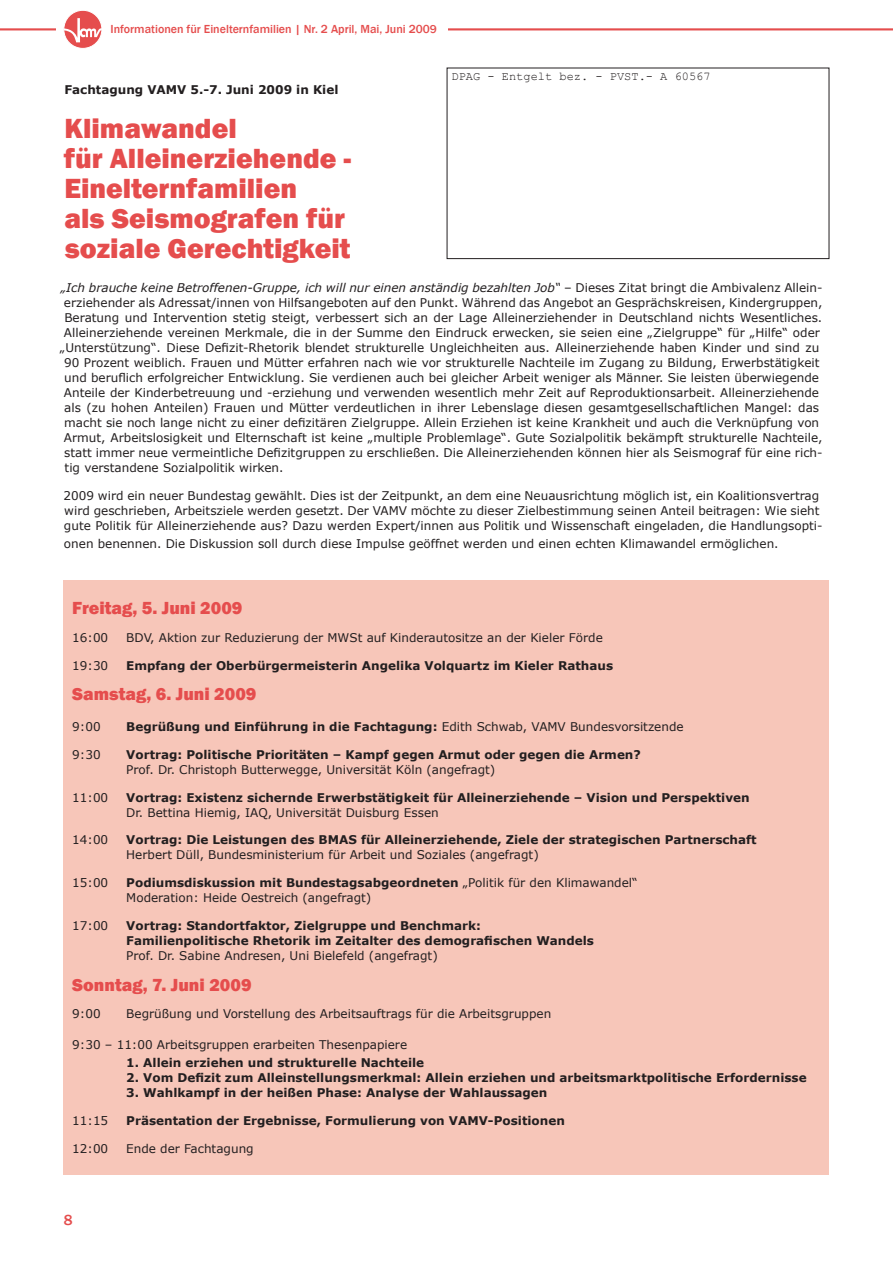
<style>
.page{position:relative;width:893px;height:1263px;background:#fff}
.page>*{position:absolute;margin:0;border:0;box-sizing:border-box;transform-origin:0 0}
.t1{font:800 28.5px/30px "Franklin Gothic";color:#e54d4d}
.t2{font:800 18px "Franklin Gothic";color:#e54d4d}
.t3{font:500 15px "Franklin Gothic";color:#e54d4d}
.t4{font:12px/15px "Verdana";color:#231f20}
.t5{font:700 12px/15px "Verdana";color:#231f20}
.t6{font:italic 12px "Verdana";color:#231f20}
.t7{font:500 12px "Franklin Gothic";color:#e54d4d}
.t8{font:12px "Courier New";color:#231f20}
.s1{font-style:normal}
.s2{font-weight:400}
.s3{font-weight:700}
</style>
<div class="page">
<hr style="left:0;top:28px;width:893px;height:2px;background:#e54d4d">
<div style="left:102px;top:16px;width:346px;height:25px;background:#fff"></div>
<div style="left:56px;top:10px;width:46px;height:39px;background:#fff"></div>
<div style="left:64px;top:10px;width:38px;height:38px;background:#e54d4d;border-radius:50%"></div>
<svg style="left:64px;top:18px;width:38px;height:24px"></svg>
<div style="left:64px;top:10px;width:38px;height:38px;border:1px solid #fff;border-radius:50%"></div>
<div style="left:447px;top:68px;width:382px;height:191px;border:1px solid #231f20"></div>
<div style="left:64px;top:580px;width:765px;height:594px;background:#f7c6b9"></div>
<p class="t7" style="left:111px;top:22px;width:328px">Informationen für Einelternfamilien | Nr. 2 April, Mai, Juni 2009</p>
<p class="t5" style="left:65px;top:82px;width:275px">Fachtagung VAMV 5.-7. Juni 2009 in Kiel</p>
<h1 class="t1" style="left:64px;top:113px;width:289px">Klimawandel<br>für Alleinerziehende -<br>Einelternfamilien<br>als Seismografen für soziale Gerechtigkeit</h1>
<p class="t8" style="left:451px;top:69px;width:261px">DPAG - Entgelt bez. - PVST.- A 60567</p>
<p class="t6" style="left:61px;top:280px;width:763px">„Ich brauche keine Betroffenen-Gruppe, ich will nur einen anständig bezahlten Job“ <span class="s1">– Dieses Zitat bringt die Ambivalenz Allein-</span></p>
<p class="t4" style="left:64px;top:295px;width:760px">erziehender als Adressat/innen von Hilfsangeboten auf den Punkt. Während das Angebot an Gesprächskreisen, Kindergruppen,</p>
<p class="t4" style="left:64px;top:310px;width:759px">Beratung und Intervention stetig steigt, verbessert sich an der Lage Alleinerziehender in Deutschland nichts Wesentliches.</p>
<p class="t4" style="left:64px;top:325px;width:757px">Alleinerziehende vereinen Merkmale, die in der Summe den Eindruck erwecken, sie seien eine „Zielgruppe“ für „Hilfe“ oder</p>
<p class="t4" style="left:60px;top:340px;width:761px">„Unterstützung“. Diese Defizit-Rhetorik blendet strukturelle Ungleichheiten aus. Alleinerziehende haben Kinder und sind zu</p>
<p class="t4" style="left:64px;top:355px;width:757px">90 Prozent weiblich. Frauen und Mütter erfahren nach wie vor strukturelle Nachteile im Zugang zu Bildung, Erwerbstätigkeit</p>
<p class="t4" style="left:64px;top:370px;width:756px">und beruflich erfolgreicher Entwicklung. Sie verdienen auch bei gleicher Arbeit weniger als Männer. Sie leisten überwiegende</p>
<p class="t4" style="left:64px;top:385px;width:757px">Anteile der Kinderbetreuung und -erziehung und verwenden wesentlich mehr Zeit auf Reproduktionsarbeit. Alleinerziehende</p>
<p class="t4" style="left:64px;top:400px;width:756px">als (zu hohen Anteilen) Frauen und Mütter verdeutlichen in ihrer Lebenslage diesen gesamtgesellschaftlichen Mangel: das</p>
<p class="t4" style="left:64px;top:415px;width:756px">macht sie noch lange nicht zu einer defizitären Zielgruppe. Allein Erziehen ist keine Krankheit und auch die Verknüpfung von</p>
<p class="t4" style="left:64px;top:430px;width:760px">Armut, Arbeitslosigkeit und Elternschaft ist keine „multiple Problemlage“. Gute Sozialpolitik bekämpft strukturelle Nachteile,</p>
<p class="t4" style="left:64px;top:445px;width:760px">statt immer neue vermeintliche Defizitgruppen zu erschließen. Die Alleinerziehenden können hier als Seismograf für eine rich-</p>
<p class="t4" style="left:65px;top:460px;width:220px">tig verstandene Sozialpolitik wirken.</p>
<p class="t4" style="left:64px;top:488px;width:760px">2009 wird ein neuer Bundestag gewählt. Dies ist der Zeitpunkt, an dem eine Neuausrichtung möglich ist, ein Koalitionsvertrag wird geschrieben, Arbeitsziele werden gesetzt. Der VAMV möchte zu dieser Zielbestimmung seinen Anteil beitragen: Wie sieht gute Politik für Alleinerziehende aus? Dazu werden Expert/innen aus Politik und Wissenschaft eingeladen, die Handlungsopti-</p>
<p class="t4" style="left:64px;top:536px;width:716px">onen benennen. Die Diskussion soll durch diese Impulse geöffnet werden und einen echten Klimawandel ermöglichen.</p>
<h2 class="t2" style="left:72px;top:596px;width:172px">Freitag, 5. Juni 2009</h2>
<p class="t4" style="left:72px;top:629px;width:37px">16:00</p>
<p class="t4" style="left:126px;top:629px;width:478px">BDV, Aktion zur Reduzierung der MWSt auf Kinderautositze an der Kieler Förde</p>
<p class="t4" style="left:72px;top:657px;width:37px">19:30</p>
<p class="t5" style="left:126px;top:657px;width:488px">Empfang der Oberbürgermeisterin Angelika Volquartz im Kieler Rathaus</p>
<h2 class="t2" style="left:72px;top:682px;width:186px">Samstag, 6. Juni 2009</h2>
<p class="t4" style="left:72px;top:719px;width:30px">9:00</p>
<p class="t5" style="left:126px;top:719px;width:559px">Begrüßung und Einführung in die Fachtagung: <span class="s2">Edith Schwab, VAMV Bundesvorsitzende</span></p>
<p class="t4" style="left:72px;top:746px;width:30px">9:30</p>
<p class="t5" style="left:126px;top:746px;width:516px">Vortrag: Politische Prioritäten – Kampf gegen Armut oder gegen die Armen?</p>
<p class="t4" style="left:126px;top:761px;width:371px">Prof. Dr. Christoph Butterwegge, Universität Köln (angefragt)</p>
<p class="t4" style="left:72px;top:789px;width:37px">11:00</p>
<p class="t5" style="left:126px;top:789px;width:625px">Vortrag: Existenz sichernde Erwerbstätigkeit für Alleinerziehende – Vision und Perspektiven</p>
<p class="t4" style="left:126px;top:804px;width:314px">Dr. Bettina Hiemig, IAQ, Universität Duisburg Essen</p>
<p class="t4" style="left:72px;top:832px;width:37px">14:00</p>
<p class="t5" style="left:126px;top:832px;width:632px">Vortrag: Die Leistungen des BMAS für Alleinerziehende, Ziele der strategischen Partnerschaft</p>
<p class="t4" style="left:126px;top:847px;width:414px">Herbert Düll, Bundesministerium für Arbeit und Soziales (angefragt)</p>
<p class="t4" style="left:72px;top:875px;width:37px">15:00</p>
<p class="t4" style="left:126px;top:875px;width:513px"><span class="s3">Podiumsdiskussion mit Bundestagsabgeordneten</span> „Politik für den Klimawandel“<br>Moderation: Heide Oestreich (angefragt)</p>
<p class="t4" style="left:72px;top:917px;width:37px">17:00</p>
<p class="t5" style="left:126px;top:917px;width:469px">Vortrag: Standortfaktor, Zielgruppe und Benchmark:<br>Familienpolitische Rhetorik im Zeitalter des demografischen Wandels</p>
<p class="t4" style="left:126px;top:947px;width:313px">Prof. Dr. Sabine Andresen, Uni Bielefeld (angefragt)</p>
<h2 class="t2" style="left:72px;top:973px;width:181px">Sonntag, 7. Juni 2009</h2>
<p class="t4" style="left:72px;top:1006px;width:30px">9:00</p>
<p class="t4" style="left:126px;top:1006px;width:426px">Begrüßung und Vorstellung des Arbeitsauftrags für die Arbeitsgruppen</p>
<p class="t4" style="left:72px;top:1037px;width:336px">9:30 – 11:00 Arbeitsgruppen erarbeiten Thesenpapiere</p>
<p class="t5" style="left:126px;top:1055px;width:299px">1. Allein erziehen und strukturelle Nachteile</p>
<p class="t5" style="left:126px;top:1070px;width:682px">2. Vom Defizit zum Alleinstellungsmerkmal: Allein erziehen und arbeitsmarktpolitische Erfordernisse</p>
<p class="t5" style="left:126px;top:1085px;width:423px">3. Wahlkampf in der heißen Phase: Analyse der Wahlaussagen</p>
<p class="t4" style="left:72px;top:1112px;width:37px">11:15</p>
<p class="t5" style="left:126px;top:1112px;width:440px">Präsentation der Ergebnisse, Formulierung von VAMV-Positionen</p>
<p class="t4" style="left:72px;top:1140px;width:37px">12:00</p>
<p class="t4" style="left:126px;top:1140px;width:129px">Ende der Fachtagung</p>
<p class="t3" style="left:64px;top:1210px;width:10px">8</p>
</div>
